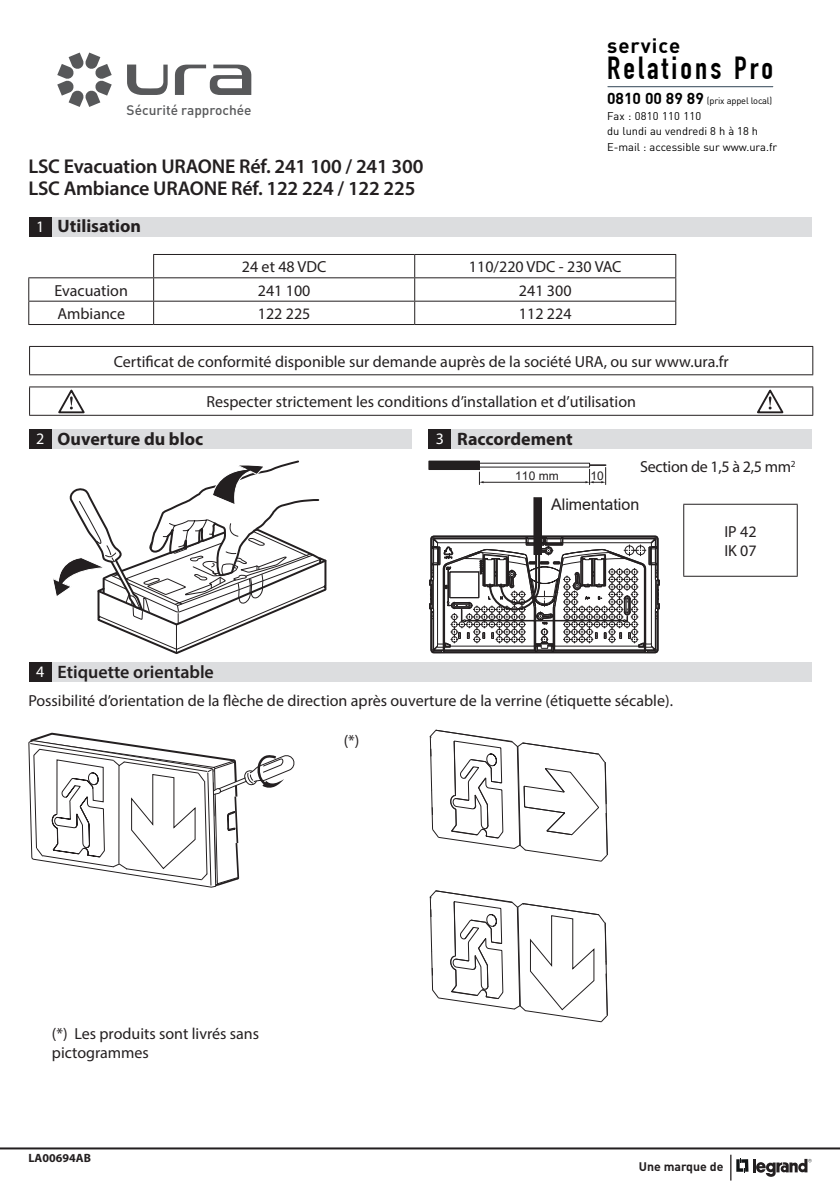
<style>
.page{position:relative;width:840px;height:1191px;background:#fff}
.page>*{position:absolute;margin:0;border:0;box-sizing:border-box;transform-origin:0 0}
.t1{font:31.2px "DIN Engschrift";letter-spacing:.1em;color:#000}
.t2{font:700 20.4px "DIN";letter-spacing:.05em;color:#000}
.t3{font:600 20px "Myriad Pro";letter-spacing:-.01em;color:#231f20}
.t4{font:700 18px "Myriad Pro";color:#231f20}
.t5{font:600 18px "Myriad Pro";color:#231f20}
.t6{font:16px/19.2px "Myriad Pro";color:#231f20}
.t7{font:16px "Myriad Pro";letter-spacing:-.02em;color:#231f20}
.t8{font:16px "Arial";color:#231f20}
.t9{font:16px "Myriad Pro";color:#fff}
.t10{font:500 13.6px "DIN Pro";color:#57585a}
.t11{font:700 12.4px "DIN Pro";color:#231f20}
.t12{font:700 12px "Myriad Pro";color:#231f20}
.t13{font:12px "Arial";color:#231f20}
.t14{font:11px/15.6px "DIN";color:#000}
.t15{font:9.2px "DIN";letter-spacing:-.02em;color:#000}
.s1{font-weight:700;font-size:15.6px}
</style>
<div class="page">
<hr style="left:0;top:1147px;width:839px;height:2px;background:#231f20">
<hr style="left:29px;top:346px;width:783px;height:1px;background:#231f20">
<svg style="left:29px;top:347px;width:1px;height:27px"></svg>
<svg style="left:812px;top:347px;width:1px;height:27px"></svg>
<hr style="left:29px;top:374px;width:783px;height:1px;background:#231f20">
<hr style="left:29px;top:386px;width:783px;height:1px;background:#231f20">
<svg style="left:29px;top:387px;width:1px;height:28px"></svg>
<svg style="left:812px;top:387px;width:1px;height:28px"></svg>
<hr style="left:29px;top:415px;width:783px;height:1px;background:#231f20">
<div style="left:29px;top:217px;width:28px;height:20px;background:#231f20"></div>
<div style="left:29px;top:429px;width:28px;height:20px;background:#231f20"></div>
<div style="left:29px;top:662px;width:28px;height:20px;background:#231f20"></div>
<div style="left:52px;top:217px;width:759px;height:20px;background:#dcdddf"></div>
<div style="left:52px;top:429px;width:359px;height:20px;background:#dcdddf"></div>
<div style="left:52px;top:662px;width:759px;height:20px;background:#dcdddf"></div>
<hr style="left:153px;top:254px;width:261px;height:1px;background:#231f20">
<hr style="left:414px;top:254px;width:261px;height:1px;background:#231f20">
<hr style="left:153px;top:277px;width:261px;height:1px;background:#231f20">
<hr style="left:414px;top:277px;width:261px;height:1px;background:#231f20">
<hr style="left:28px;top:277px;width:125px;height:1px;background:#231f20">
<hr style="left:28px;top:301px;width:125px;height:1px;background:#231f20">
<svg style="left:28px;top:278px;width:1px;height:46px"></svg>
<hr style="left:153px;top:301px;width:261px;height:1px;background:#231f20">
<svg style="left:153px;top:255px;width:1px;height:69px"></svg>
<hr style="left:414px;top:301px;width:261px;height:1px;background:#231f20">
<svg style="left:414px;top:255px;width:1px;height:69px"></svg>
<svg style="left:675px;top:255px;width:1px;height:69px"></svg>
<hr style="left:28px;top:324px;width:125px;height:1px;background:#231f20">
<hr style="left:153px;top:324px;width:261px;height:1px;background:#231f20">
<hr style="left:414px;top:324px;width:261px;height:1px;background:#231f20">
<hr style="left:683px;top:504px;width:114px;height:1px;background:#231f20">
<hr style="left:683px;top:504px;width:1px;height:72px;background:#231f20">
<hr style="left:796px;top:504px;width:1px;height:72px;background:#231f20">
<hr style="left:683px;top:576px;width:114px;height:1px;background:#231f20">
<div style="left:428px;top:429px;width:28px;height:20px;background:#231f20"></div>
<div style="left:451px;top:429px;width:360px;height:20px;background:#dcdddf"></div>
<hr style="left:607px;top:86px;width:165px;height:1px;background:#3e5364">
<hr style="left:729px;top:1154px;width:2px;height:26px;background:#231f20">
<svg style="left:736px;top:1158px;width:12px;height:14px"></svg>
<hr style="left:752px;top:1158px;width:3px;height:14px;background:#231f20">
<svg style="left:755px;top:1158px;width:56px;height:19px"></svg>
<svg style="left:127px;top:65px;width:40px;height:30px"></svg>
<svg style="left:57px;top:53px;width:55px;height:54px"></svg>
<svg style="left:175px;top:65px;width:76px;height:30px"></svg>
<svg style="left:53px;top:460px;width:273px;height:194px"></svg>
<div style="left:428px;top:461px;width:51px;height:8px;background:#231f20"></div>
<div style="left:428px;top:461px;width:51px;height:9px;border:1px solid #231f20"></div>
<hr style="left:482px;top:482px;width:104px;height:1px;background:#231f20">
<svg style="left:479px;top:472px;width:4px;height:12px"></svg>
<svg style="left:585px;top:464px;width:21px;height:20px"></svg>
<svg style="left:429px;top:497px;width:230px;height:156px"></svg>
<div style="left:533px;top:498px;width:8px;height:56px;background:#231f20"></div>
<div style="left:533px;top:497px;width:8px;height:57px;border:1px solid #231f20"></div>
<svg style="left:28px;top:732px;width:266px;height:155px"></svg>
<svg style="left:429px;top:729px;width:178px;height:132px"></svg>
<svg style="left:429px;top:890px;width:178px;height:132px"></svg>
<svg style="left:58px;top:389px;width:27px;height:25px"></svg>
<svg style="left:757px;top:389px;width:26px;height:25px"></svg>
<p class="t10" style="left:127px;top:99px;width:126px">Sécurité rapprochée</p>
<p class="t3" style="left:28px;top:153px;width:396px">LSC Evacuation URAONE Réf. 241 100 / 241 300</p>
<p class="t3" style="left:28px;top:175px;width:388px">LSC Ambiance URAONE Réf. 122 224 / 122 225</p>
<p class="t9" style="left:36px;top:217px;width:10px">1</p>
<p class="t4" style="left:58px;top:215px;width:85px">Utilisation</p>
<p class="t2" style="left:606px;top:32px;width:74px">service</p>
<p class="t1" style="left:606px;top:50px;width:167px">Relations Pr o</p>
<p class="t15" style="left:606px;top:95px;width:166px"><span class="s1">0810 00 89 89</span> (prix appel local)</p>
<p class="t14" style="left:606px;top:108px;width:171px">Fax : 0810 110 110<br>du lundi au vendredi 8 h à 18 h<br>E-mail : accessible sur www.ura.fr</p>
<p class="t6" style="left:242px;top:257px;width:86px">24 et 48 VDC</p>
<p class="t6" style="left:468px;top:257px;width:154px">110/220 VDC - 230 VAC</p>
<p class="t6" style="left:54px;top:280px;width:75px">Evacuation</p>
<p class="t6" style="left:258px;top:280px;width:54px">241 100</p>
<p class="t6" style="left:518px;top:280px;width:54px">241 300</p>
<p class="t6" style="left:57px;top:304px;width:69px">Ambiance</p>
<p class="t6" style="left:258px;top:304px;width:54px">122 225</p>
<p class="t6" style="left:518px;top:304px;width:54px">112 224</p>
<p class="t9" style="left:36px;top:429px;width:10px">2</p>
<p class="t6" style="left:114px;top:351px;width:616px">Certificat de conformité disponible sur demande auprès de la société URA, ou sur www.ura.fr</p>
<p class="t6" style="left:206px;top:392px;width:431px">Respecter strictement les conditions d’installation et d’utilisation</p>
<p class="t4" style="left:58px;top:427px;width:147px">Ouverture du bloc</p>
<p class="t9" style="left:435px;top:429px;width:10px">3</p>
<p class="t4" style="left:457px;top:427px;width:117px">Raccordement</p>
<p class="t7" style="left:639px;top:457px;width:157px">Section de 1,5 à 2,5 mm<sup>2</sup></p>
<p class="t13" style="left:515px;top:467px;width:45px">110 mm</p>
<p class="t13" style="left:590px;top:467px;width:15px">10</p>
<p class="t8" style="left:551px;top:493px;width:89px">Alimentation</p>
<p class="t6" style="left:724px;top:521px;width:34px">IP 42</p>
<p class="t6" style="left:724px;top:540px;width:34px">IK 07</p>
<p class="t9" style="left:36px;top:662px;width:10px">4</p>
<p class="t5" style="left:58px;top:660px;width:158px">Etiquette orientable</p>
<p class="t6" style="left:28px;top:690px;width:645px">Possibilité d’orientation de la flèche de direction après ouverture de la verrine (étiquette sécable).</p>
<p class="t6" style="left:343px;top:730px;width:17px">(*)</p>
<p class="t6" style="left:52px;top:1023px;width:209px">(*) Les produits sont livrés sans pictogrammes</p>
<p class="t12" style="left:28px;top:1150px;width:64px">LA00694AB</p>
<p class="t11" style="left:638px;top:1156px;width:86px">Une marque de</p>
</div>
